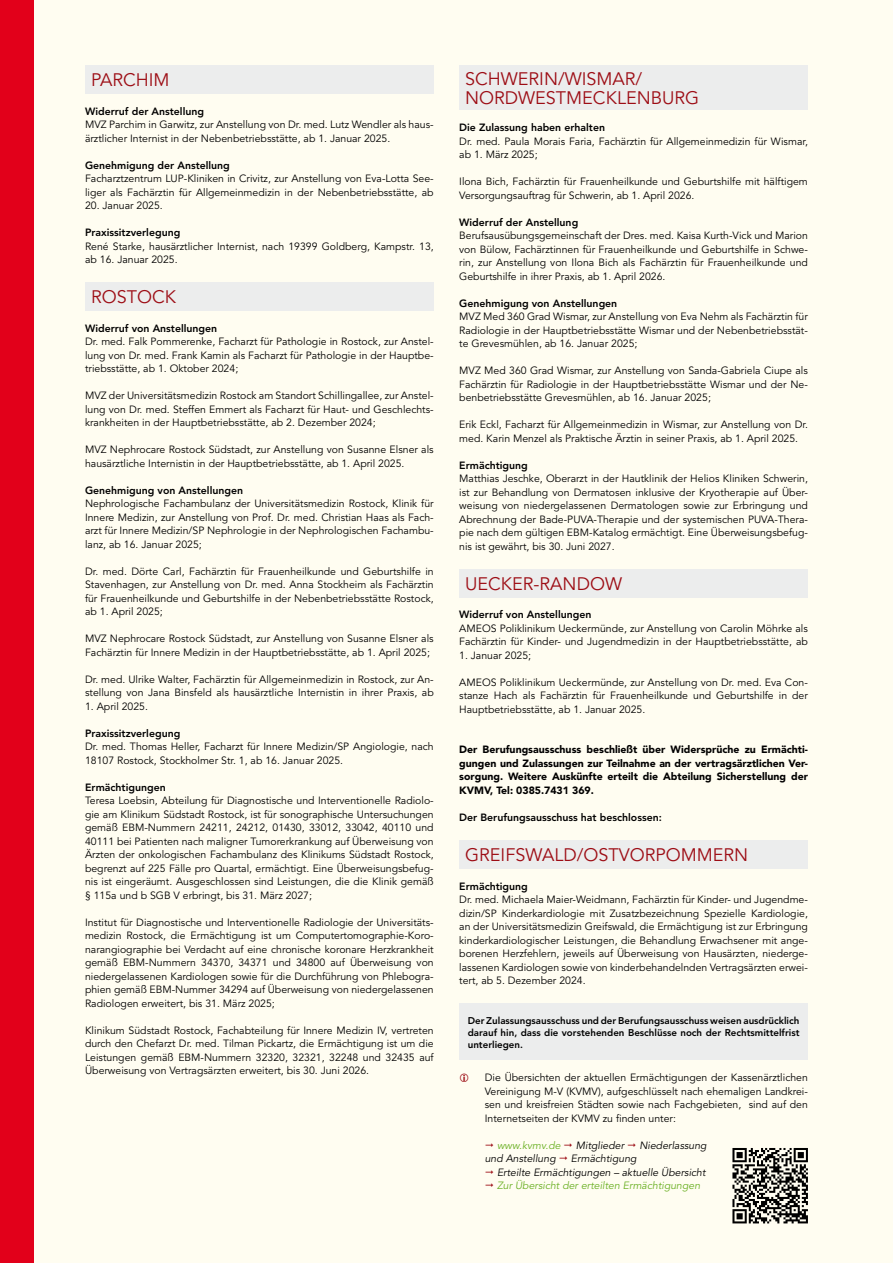
<style>
.page{position:relative;width:893px;height:1263px;background:#fffdf1}
.page>*{position:absolute;margin:0;border:0;box-sizing:border-box;transform-origin:0 0}
.t1{font:18px/19.2px "Avenir LT Std";color:#9d0d15}
.t2{font:10.5px/13.5px "Avenir LT Std";color:#000;text-align:justify}
.t3{font:800 10.5px "Avenir LT Std";color:#000}
.t4{font:900 10.5px/13.5px "Avenir LT Std";color:#000;text-align:justify}
.t5{font:italic 10.5px/13.5px "Avenir LT Std";color:#000;text-align:center}
.t6{font:italic 10.5px "Avenir LT Std";color:#6ab023}
.t7{font:800 9.75px/12px "Avenir LT Std";color:#000;text-align:justify}
</style>
<div class="page">
<div style="left:0;top:0;width:34px;height:1263px;background:#e2001a"></div>
<div style="left:85px;top:65px;width:349px;height:29px;background:#eceded"></div>
<div style="left:85px;top:283px;width:349px;height:28px;background:#eceded"></div>
<div style="left:459px;top:65px;width:349px;height:45px;background:#eceded"></div>
<div style="left:459px;top:569px;width:349px;height:28px;background:#eceded"></div>
<div style="left:459px;top:840px;width:349px;height:28px;background:#eceded"></div>
<div style="left:459px;top:1003px;width:349px;height:57px;background:#eceded"></div>
<svg style="left:732px;top:1148px;width:76px;height:75px"></svg>
<h1 class="t1" style="left:91px;top:71px;width:80px">PARCHIM</h1>
<p class="t3" style="left:85px;top:105px;width:121px">Widerruf der Anstellung</p>
<p class="t2" style="left:85px;top:118px;width:350px">MVZ Parchim in Garwitz, zur Anstellung von Dr. med. Lutz Wendler als haus&shy;ärztlicher Internist in der Nebenbetriebsstätte, ab 1. Januar 2025.</p>
<p class="t3" style="left:85px;top:159px;width:146px">Genehmigung der Anstellung</p>
<p class="t2" style="left:85px;top:172px;width:350px">Facharztzentrum LUP-Kliniken in Crivitz, zur Anstellung von Eva-Lotta See&shy;liger als Fachärztin für Allgemeinmedizin in der Nebenbetriebsstätte, ab</p>
<p class="t2" style="left:85px;top:199px;width:79px">20. Januar 2025.</p>
<p class="t3" style="left:85px;top:226px;width:97px">Praxissitzverlegung</p>
<p class="t2" style="left:85px;top:239px;width:350px">René Starke, hausärztlicher Internist, nach 19399 Goldberg, Kampstr. 13, ab 16. Januar 2025.</p>
<h1 class="t1" style="left:91px;top:288px;width:87px">ROSTOCK</h1>
<p class="t3" style="left:85px;top:322px;width:134px">Widerruf von Anstellungen</p>
<p class="t2" style="left:85px;top:335px;width:350px">Dr. med. Falk Pommerenke, Facharzt für Pathologie in Rostock, zur Anstel&shy;lung von Dr. med. Frank Kamin als Facharzt für Pathologie in der Hauptbe&shy;triebsstätte, ab 1. Oktober 2024;</p>
<p class="t2" style="left:85px;top:389px;width:350px">MVZ der Universitätsmedizin Rostock am Standort Schillingallee, zur Anstel&shy;lung von Dr. med. Steffen Emmert als Facharzt für Haut- und Geschlechts&shy;krankheiten in der Hauptbetriebsstätte, ab 2. Dezember 2024;</p>
<p class="t2" style="left:85px;top:443px;width:350px">MVZ Nephrocare Rostock Südstadt, zur Anstellung von Susanne Elsner als hausärztliche Internistin in der Hauptbetriebsstätte, ab 1. April 2025.</p>
<p class="t3" style="left:85px;top:484px;width:160px">Genehmigung von Anstellungen</p>
<p class="t2" style="left:85px;top:497px;width:350px">Nephrologische Fachambulanz der Universitätsmedizin Rostock, Klinik für Innere Medizin, zur Anstellung von Prof. Dr. med. Christian Haas als Fach&shy;arzt für Innere Medizin/SP Nephrologie in der Nephrologischen Fachambu&shy;lanz, ab 16. Januar 2025;</p>
<p class="t2" style="left:85px;top:565px;width:350px">Dr. med. Dörte Carl, Fachärztin für Frauenheilkunde und Geburtshilfe in Stavenhagen, zur Anstellung von Dr. med. Anna Stockheim als Fachärztin für Frauenheilkunde und Geburtshilfe in der Nebenbetriebsstätte Rostock, ab 1. April 2025;</p>
<p class="t2" style="left:85px;top:632px;width:350px">MVZ Nephrocare Rostock Südstadt, zur Anstellung von Susanne Elsner als<br>Fachärztin für Innere Medizin in der Hauptbetriebsstätte, ab 1. April 2025;</p>
<p class="t2" style="left:85px;top:673px;width:350px">Dr. med. Ulrike Walter, Fachärztin für Allgemeinmedizin in Rostock, zur An&shy;stellung von Jana Binsfeld als hausärztliche Internistin in ihrer Praxis, ab</p>
<p class="t2" style="left:85px;top:700px;width:65px">1. April 2025.</p>
<p class="t3" style="left:85px;top:727px;width:97px">Praxissitzverlegung</p>
<p class="t2" style="left:85px;top:740px;width:350px">Dr. med. Thomas Heller, Facharzt für Innere Medizin/SP Angiologie, nach<br>18107 Rostock, Stockholmer Str. 1, ab 16. Januar 2025.</p>
<p class="t3" style="left:85px;top:781px;width:82px">Ermächtigungen</p>
<p class="t2" style="left:85px;top:794px;width:350px">Teresa Loebsin, Abteilung für Diagnostische und Interventionelle Radiolo&shy;gie am Klinikum Südstadt Rostock, ist für sonographische Untersuchungen gemäß EBM-Nummern 24211, 24212, 01430, 33012, 33042, 40110 und 40111 bei Patienten nach maligner Tumorerkrankung auf Überweisung von Ärzten der onkologischen Fachambulanz des Klinikums Südstadt Rostock, begrenzt auf 225 Fälle pro Quartal, ermächtigt. Eine Überweisungsbefug&shy;nis ist eingeräumt. Ausgeschlossen sind Leistungen, die die Klinik gemäß § 115a und b SGB V erbringt, bis 31. März 2027;</p>
<p class="t2" style="left:85px;top:916px;width:350px">Institut für Diagnostische und Interventionelle Radiologie der Universitäts&shy;medizin Rostock, die Ermächtigung ist um Computertomographie-Koro&shy;narangiographie bei Verdacht auf eine chronische koronare Herzkrankheit gemäß EBM-Nummern 34370, 34371 und 34800 auf Überweisung von niedergelassenen Kardiologen sowie für die Durchführung von Phlebogra&shy;phien gemäß EBM-Nummer 34294 auf Überweisung von niedergelassenen Radiologen erweitert, bis 31. März 2025;</p>
<p class="t2" style="left:85px;top:1024px;width:350px">Klinikum Südstadt Rostock, Fachabteilung für Innere Medizin IV, vertreten durch den Chefarzt Dr. med. Tilman Pickartz, die Ermächtigung ist um die Leistungen gemäß EBM-Nummern 32320, 32321, 32248 und 32435 auf Überweisung von Vertragsärzten erweitert, bis 30. Juni 2026.</p>
<h1 class="t1" style="left:465px;top:70px;width:235px">SCHWERIN/WISMAR/<br>NORDWESTMECKLENBURG</h1>
<p class="t3" style="left:459px;top:121px;width:147px">Die Zulassung haben erhalten</p>
<p class="t2" style="left:459px;top:135px;width:350px">Dr. med. Paula Morais Faria, Fachärztin für Allgemeinmedizin für Wismar, ab 1. März 2025;</p>
<p class="t2" style="left:459px;top:175px;width:350px">Ilona Bich, Fachärztin für Frauenheilkunde und Geburtshilfe mit hälftigem<br>Versorgungsauftrag für Schwerin, ab 1. April 2026.</p>
<p class="t3" style="left:459px;top:216px;width:121px">Widerruf der Anstellung</p>
<p class="t2" style="left:459px;top:229px;width:350px">Berufsausübungsgemeinschaft der Dres. med. Kaisa Kurth-Vick und Marion von Bülow, Fachärztinnen für Frauenheilkunde und Geburtshilfe in Schwe&shy;rin, zur Anstellung von Ilona Bich als Fachärztin für Frauenheilkunde und Geburtshilfe in ihrer Praxis, ab 1. April 2026.</p>
<p class="t3" style="left:459px;top:297px;width:160px">Genehmigung von Anstellungen</p>
<p class="t2" style="left:459px;top:310px;width:350px">MVZ Med 360 Grad Wismar, zur Anstellung von Eva Nehm als Fachärztin für Radiologie in der Hauptbetriebsstätte Wismar und der Nebenbetriebsstät&shy;te Grevesmühlen, ab 16. Januar 2025;</p>
<p class="t2" style="left:459px;top:364px;width:350px">MVZ Med 360 Grad Wismar, zur Anstellung von Sanda-Gabriela Ciupe als Fachärztin für Radiologie in der Hauptbetriebsstätte Wismar und der Ne&shy;benbetriebsstätte Grevesmühlen, ab 16. Januar 2025;</p>
<p class="t2" style="left:459px;top:418px;width:350px">Erik Eckl, Facharzt für Allgemeinmedizin in Wismar, zur Anstellung von Dr. med. Karin Menzel als Praktische Ärztin in seiner Praxis, ab 1. April 2025.</p>
<p class="t3" style="left:459px;top:459px;width:70px">Ermächtigung</p>
<p class="t2" style="left:459px;top:472px;width:350px">Matthias Jeschke, Oberarzt in der Hautklinik der Helios Kliniken Schwerin, ist zur Behandlung von Dermatosen inklusive der Kryotherapie auf Über&shy;weisung von niedergelassenen Dermatologen sowie zur Erbringung und Abrechnung der Bade-PUVA-Therapie und der systemischen PUVA-Thera&shy;pie nach dem gültigen EBM-Katalog ermächtigt. Eine Überweisungsbefug&shy;nis ist gewährt, bis 30. Juni 2027.</p>
<h1 class="t1" style="left:465px;top:575px;width:158px">UECKER-RANDOW</h1>
<p class="t3" style="left:459px;top:608px;width:134px">Widerruf von Anstellungen</p>
<p class="t2" style="left:459px;top:622px;width:350px">AMEOS Poliklinikum Ueckermünde, zur Anstellung von Carolin Möhrke als<br>Fachärztin für Kinder- und Jugendmedizin in der Hauptbetriebsstätte, ab</p>
<p class="t2" style="left:459px;top:649px;width:73px">1. Januar 2025;</p>
<p class="t2" style="left:459px;top:676px;width:350px">AMEOS Poliklinikum Ueckermünde, zur Anstellung von Dr. med. Eva Con&shy;stanze Hach als Fachärztin für Frauenheilkunde und Geburtshilfe in der Hauptbetriebsstätte, ab 1. Januar 2025.</p>
<p class="t4" style="left:459px;top:743px;width:350px">Der Berufungsausschuss beschließt über Widersprüche zu Ermächti&shy;gungen und Zulassungen zur Teilnahme an der vertragsärztlichen Ver&shy;sorgung. Weitere Auskünfte erteilt die Abteilung Sicherstellung der KVMV, Tel: 0385.7431 369.</p>
<p class="t3" style="left:459px;top:811px;width:204px">Der Berufungsausschuss hat beschlossen:</p>
<h1 class="t1" style="left:465px;top:846px;width:284px">GREIFSWALD/OSTVORPOMMERN</h1>
<p class="t3" style="left:459px;top:880px;width:70px">Ermächtigung</p>
<p class="t2" style="left:459px;top:893px;width:350px">Dr. med. Michaela Maier-Weidmann, Fachärztin für Kinder- und Jugendme&shy;dizin/SP Kinderkardiologie mit Zusatzbezeichnung Spezielle Kardiologie, an der Universitätsmedizin Greifswald, die Ermächtigung ist zur Erbringung kinderkardiologischer Leistungen, die Behandlung Erwachsener mit ange&shy;borenen Herzfehlern, jeweils auf Überweisung von Hausärzten, niederge&shy;lassenen Kardiologen sowie von kinderbehandelnden Vertragsärzten erwei&shy;tert, ab 5. Dezember 2024.</p>
<p class="t7" style="left:468px;top:1014px;width:333px">Der Zulassungsausschuss und der Berufungsausschuss weisen ausdrücklich darauf hin, dass die vorstehenden Beschlüsse noch der Rechtsmittelfrist unterliegen.</p>
<p class="t2" style="left:485px;top:1071px;width:325px">Die Übersichten der aktuellen Ermächtigungen der Kassenärztlichen Vereinigung M-V (KVMV), aufgeschlüsselt nach ehemaligen Landkrei&shy;sen und kreisfreien Städten sowie nach Fachgebieten, sind auf den Internetseiten der KVMV zu finden unter:</p>
<p class="t6" style="left:497px;top:1139px;width:65px">www.kvmv.de</p>
<p class="t5" style="left:576px;top:1139px;width:50px">Mitglieder</p>
<p class="t5" style="left:639px;top:1139px;width:69px">Niederlassung</p>
<p class="t5" style="left:485px;top:1152px;width:72px">und Anstellung</p>
<p class="t5" style="left:497px;top:1152px;width:210px">Ermächtigung<br>Erteilte Ermächtigungen – aktuelle Übersicht</p>
<p class="t6" style="left:497px;top:1180px;width:205px">Zur Übersicht der erteilten Ermächtigungen</p>
</div>
